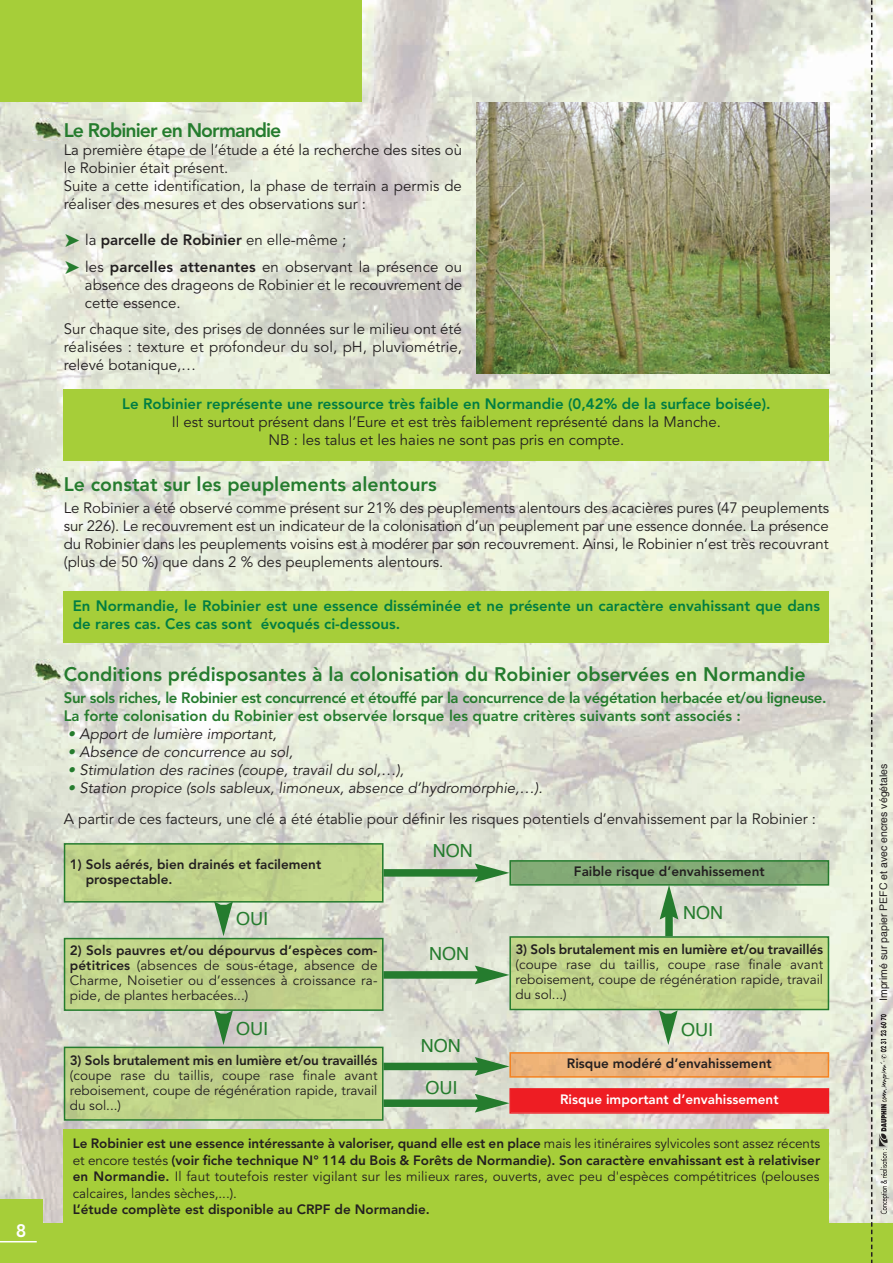
<style>
.page{position:relative;width:893px;height:1263px;background:#fff}
.page>*{position:absolute;margin:0;border:0;box-sizing:border-box;transform-origin:0 0}
.t1{font:800 19.5px "Avenir LT Std";color:#257c2e}
.t2{font:800 19.5px "Avenir LT Std";letter-spacing:-.05em;color:#257c2e}
.t3{font:18px "Helvetica";color:#257c2e}
.t4{font:800 18px "Avenir LT Std";color:#fff}
.t5{font:15px/18px "Avenir LT Std";color:#231f20}
.t6{font:800 15px/18px "Avenir LT Std";color:#007d43}
.t7{font:800 15px/18px "Avenir LT Std";letter-spacing:-.025em;color:#257c2e}
.t8{font:italic 15px "Avenir LT Std";color:#231f20}
.t9{font:13.5px/15px "Avenir LT Std";color:#231f20;text-align:justify}
.t10{font:800 13.5px/15px "Avenir LT Std";color:#231f20}
.t11{font:800 13.5px "Avenir LT Std";color:#fff}
.t12{font:10.5px "Helvetica";color:#231f20}
.s1{font-family:"Menlo";font-weight:700;font-size:28.5px;color:#257c2e}
.s2{font-weight:800}
.s3{color:#257c2e}
.s4{font-style:italic;color:#257c2e}
.s5{font-style:italic}
</style>
<div class="page">
<img style="left:0;top:0;width:893px;height:1223px">
<div style="left:0;top:1199px;width:43px;height:63px;background:#a6ce39"></div>
<div style="left:0;top:1223px;width:893px;height:40px;background:#a6ce39"></div>
<svg style="left:871px;top:0;width:1px;height:1263px"></svg>
<div style="left:0;top:0;width:361px;height:102px;background:#a6ce39"></div>
<hr style="left:0;top:1241px;width:37px;height:1px;background:#fff">
<img style="left:875px;top:1011px;width:16px;height:206px">
<img style="left:477px;top:102px;width:352px;height:271px">
<div style="left:64px;top:389px;width:765px;height:71px;background:#a6ce39"></div>
<div style="left:64px;top:591px;width:765px;height:51px;background:#a6ce39"></div>
<div style="left:64px;top:1129px;width:765px;height:106px;background:#a6ce39"></div>
<img style="left:32px;top:469px;width:30px;height:22px">
<img style="left:32px;top:660px;width:30px;height:23px">
<img style="left:32px;top:118px;width:30px;height:23px">
<img style="left:67px;top:846px;width:314px;height:53px">
<div style="left:64px;top:843px;width:320px;height:59px;border:2px solid #257c2e"></div>
<div style="left:512px;top:863px;width:314px;height:20px;background:#82a976"></div>
<div style="left:509px;top:860px;width:320px;height:26px;border:2px solid #257c2e"></div>
<img style="left:512px;top:1055px;width:314px;height:20px">
<div style="left:509px;top:1052px;width:320px;height:26px;border:2px solid #f58220"></div>
<div style="left:511px;top:1090px;width:317px;height:22px;background:#ee1d23"></div>
<div style="left:509px;top:1088px;width:320px;height:26px;border:2px solid #ee1d23"></div>
<img style="left:67px;top:941px;width:314px;height:67px">
<div style="left:64px;top:938px;width:320px;height:73px;border:2px solid #257c2e"></div>
<div style="left:67px;top:1050px;width:314px;height:68px;background:#bfd389"></div>
<div style="left:64px;top:1047px;width:320px;height:74px;border:2px solid #257c2e"></div>
<img style="left:512px;top:939px;width:314px;height:68px">
<div style="left:509px;top:936px;width:320px;height:74px;border:2px solid #257c2e"></div>
<svg style="left:214px;top:901px;width:19px;height:35px"></svg>
<div style="left:383px;top:869px;width:98px;height:8px;background:#257c2e"></div>
<svg style="left:475px;top:863px;width:34px;height:19px"></svg>
<div style="left:383px;top:971px;width:98px;height:8px;background:#257c2e"></div>
<svg style="left:475px;top:965px;width:34px;height:19px"></svg>
<div style="left:383px;top:1063px;width:98px;height:7px;background:#257c2e"></div>
<svg style="left:475px;top:1057px;width:34px;height:19px"></svg>
<div style="left:383px;top:1099px;width:98px;height:8px;background:#257c2e"></div>
<svg style="left:475px;top:1094px;width:34px;height:18px"></svg>
<div style="left:665px;top:913px;width:8px;height:23px;background:#257c2e"></div>
<svg style="left:660px;top:885px;width:18px;height:34px"></svg>
<svg style="left:214px;top:1010px;width:19px;height:35px"></svg>
<svg style="left:659px;top:1010px;width:19px;height:35px"></svg>
<p class="t4" style="left:16px;top:1223px;width:12px">8</p>
<h1 class="t2" style="left:64px;top:122px;width:219px">Le Robinier en Normandie</h1>
<p class="t5" style="left:64px;top:142px;width:400px">La première étape de l’étude a été la recherche des sites où le Robinier était présent.<br>Suite a cette identification, la phase de terrain a permis de réaliser des mesures et des observations sur :</p>
<p class="t5" style="left:64px;top:228px;width:400px;line-height:26.5px"><span class="s1">➤</span> la <span class="s2">parcelle de Robinier</span> en elle-même ;<br><span class="s1">➤</span> les <span class="s2">parcelles attenantes</span> en observant la présence ou</p>
<p class="t5" style="left:85px;top:277px;width:379px">absence des drageons de Robinier et le recouvrement de cette essence.</p>
<p class="t5" style="left:64px;top:321px;width:400px;text-align:justify">Sur chaque site, des prises de données sur le milieu ont été réalisées : texture et profondeur du sol, pH, pluviométrie, relevé botanique,…</p>
<p class="t6" style="left:122px;top:396px;width:650px">Le Robinier représente une ressource très faible en Normandie (0,42% de la surface boisée).</p>
<p class="t5" style="left:172px;top:414px;width:551px;text-align:center">Il est surtout présent dans l’Eure et est très faiblement représenté dans la Manche.<br>NB : les talus et les haies ne sont pas pris en compte.</p>
<h1 class="t1" style="left:64px;top:476px;width:374px">Le constat sur les peuplements alentours</h1>
<p class="t5" style="left:64px;top:500px;width:767px;text-align:justify">Le Robinier a été observé comme présent sur 21% des peuplements alentours des acacières pures (47 peuplements sur 226). Le recouvrement est un indicateur de la colonisation d’un peuplement par une essence donnée. La présence du Robinier dans les peuplements voisins est à modérer par son recouvrement. Ainsi, le Robinier n’est très recouvrant (plus de 50 %) que dans 2 % des peuplements alentours.</p>
<p class="t6" style="left:73px;top:598px;width:749px">En Normandie, le Robinier est une essence disséminée et ne présente un caractère envahissant que dans de rares cas. Ces cas sont évoqués ci-dessous.</p>
<h1 class="t1" style="left:64px;top:666px;width:743px">Conditions prédisposantes à la colonisation du Robinier observées en Normandie</h1>
<p class="t7" style="left:64px;top:690px;width:764px">Sur sols riches, le Robinier est concurrencé et étouffé par la concurrence de la végétation herbacée et/ou ligneuse.<br>La forte colonisation du Robinier est observée lorsque les quatre critères suivants sont associés :</p>
<p class="t8" style="left:68px;top:728px;width:210px"><span class="s3">•</span> Apport de lumière important,</p>
<p class="t8" style="left:68px;top:746px;width:227px"><span class="s3">•</span> Absence de concurrence au sol,</p>
<p class="t8" style="left:68px;top:764px;width:338px"><span class="s3">•</span> Stimulation des racines (coupe, travail du sol,…),</p>
<p class="t5" style="left:64px;top:774px;width:754px;line-height:30.8px"><span class="s4">•</span> <span class="s5">Station propice (sols sableux, limoneux, absence d’hydromorphie,…).<br></span>A partir de ces facteurs, une clé a été établie pour définir les risques potentiels d’envahissement par la Robinier :</p>
<p class="t3" style="left:433px;top:843px;width:41px">NON</p>
<p class="t10" style="left:86px;top:858px;width:237px;text-indent:-16px">1) Sols aérés, bien drainés et facilement prospectable.</p>
<p class="t10" style="left:574px;top:865px;width:192px">Faible risque d’envahissement</p>
<p class="t3" style="left:236px;top:911px;width:34px">OUI</p>
<p class="t3" style="left:683px;top:905px;width:41px">NON</p>
<p class="t9" style="left:70px;top:944px;width:309px"><span class="s2">2) Sols pauvres et/ou dépourvus d’espèces com&shy;pétitrices</span> (absences de sous-étage, absence de Charme, Noisetier ou d’essences à croissance ra&shy;pide, de plantes herbacées...)</p>
<p class="t3" style="left:429px;top:946px;width:41px">NON</p>
<p class="t10" style="left:515px;top:943px;width:309px">3) Sols brutalement mis en lumière et/ou travaillés</p>
<p class="t9" style="left:515px;top:958px;width:309px">(coupe rase du taillis, coupe rase finale avant reboisement, coupe de régénération rapide, travail du sol...)</p>
<p class="t3" style="left:236px;top:1021px;width:34px">OUI</p>
<p class="t3" style="left:681px;top:1022px;width:34px">OUI</p>
<p class="t10" style="left:70px;top:1053px;width:309px">3) Sols brutalement mis en lumière et/ou travaillés</p>
<p class="t9" style="left:70px;top:1068px;width:309px">(coupe rase du taillis, coupe rase finale avant reboisement, coupe de régénération rapide, travail du sol...)</p>
<p class="t3" style="left:421px;top:1038px;width:41px">NON</p>
<p class="t3" style="left:426px;top:1080px;width:34px">OUI</p>
<p class="t10" style="left:567px;top:1057px;width:206px">Risque modéré d’envahissement</p>
<p class="t11" style="left:560px;top:1094px;width:220px">Risque important d’envahissement</p>
<p class="t9" style="left:73px;top:1136px;width:749px;line-height:16.5px"><span class="s2">Le Robinier est une essence intéressante à valoriser, quand elle est en place</span> mais les itinéraires sylvicoles sont assez récents et encore testés <span class="s2">(voir fiche technique N° 114 du Bois &amp; Forêts de Normandie). Son caractère envahissant est à relativiser en Normandie.</span> Il faut toutefois rester vigilant sur les milieux rares, ouverts, avec peu d'espèces compétitrices (pelouses calcaires, landes sèches,...).</p>
<p class="t10" style="left:73px;top:1203px;width:359px">L’étude complète est disponible au CRPF de Normandie.</p>
<p class="t12" style="left:879px;top:1001px;width:239px;rotate:-90deg">Imprimé sur papier PEFC et avec encres végétales</p>
</div>
